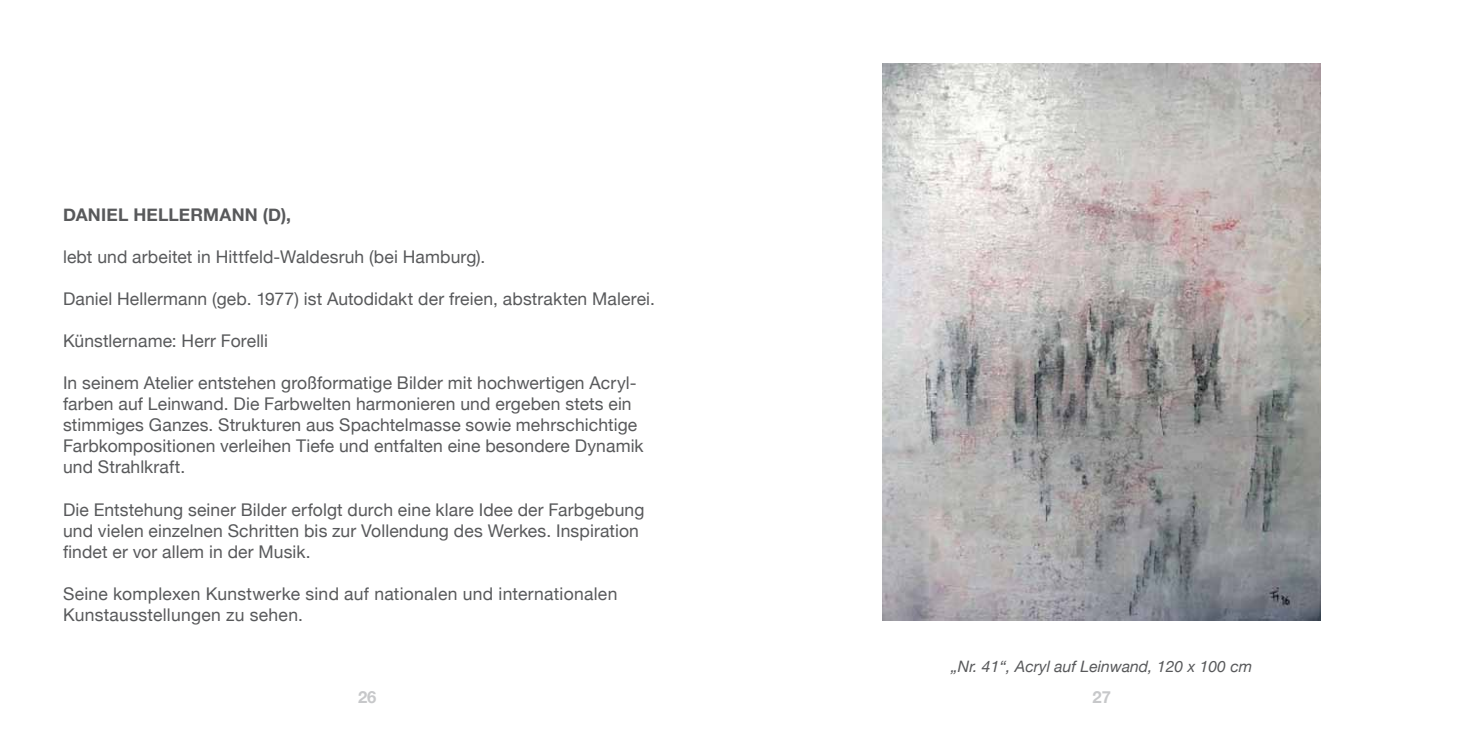
<style>
.page{position:relative;width:1469px;height:735px;background:#fff}
.page>*{position:absolute;margin:0;border:0;box-sizing:border-box;transform-origin:0 0}
.t1{font:17.5px/21px "Helvetica Neue";letter-spacing:.005em;color:#58595b}
.t2{font:700 17.5px "Helvetica Neue";color:#58595b}
.t3{font:700 16.62px "Helvetica Neue";color:#c7c8ca}
.t4{font:italic 15.75px "Helvetica Neue";color:#58595b}
</style>
<div class="page">
<img style="left:883px;top:63px;width:437px;height:557px">
<p class="t2" style="left:63px;top:201px;width:25px">DANIEL</p>
<p class="t2" style="left:133px;top:201px;width:27px">HELLERMANN</p>
<p class="t2" style="left:263px;top:201px;width:30px">(D),</p>
<p class="t1" style="left:63px;top:247px;width:424px">lebt und arbeitet in Hittfeld-Waldesruh (bei Hamburg).</p>
<p class="t1" style="left:63px;top:289px;width:593px">Daniel Hellermann (geb. 1977) ist Autodidakt der freien, abstrakten Malerei.</p>
<p class="t1" style="left:63px;top:331px;width:206px">Künstlername: Herr Forelli</p>
<p class="t1" style="left:63px;top:373px;width:582px">In seinem Atelier entstehen großformatige Bilder mit hochwertigen Acryl&shy;farben auf Leinwand. Die Farbwelten harmonieren und ergeben stets ein stimmiges Ganzes. Strukturen aus Spachtelmasse sowie mehrschichtige Farbkompositionen verleihen Tiefe und entfalten eine besondere Dynamik und Strahlkraft.</p>
<p class="t1" style="left:63px;top:499px;width:583px">Die Entstehung seiner Bilder erfolgt durch eine klare Idee der Farbgebung und vielen einzelnen Schritten bis zur Vollendung des Werkes. Inspiration findet er vor allem in der Musik.</p>
<p class="t1" style="left:63px;top:583px;width:556px">Seine komplexen Kunstwerke sind auf nationalen und internationalen<br>Kunstausstellungen zu sehen.</p>
<p class="t4" style="left:951px;top:654px;width:302px">„Nr. 41“, Acryl auf Leinwand, 120 x 100 cm</p>
<p class="t3" style="left:358px;top:683px;width:20px">26</p>
<p class="t3" style="left:1092px;top:683px;width:20px">27</p>
</div>
